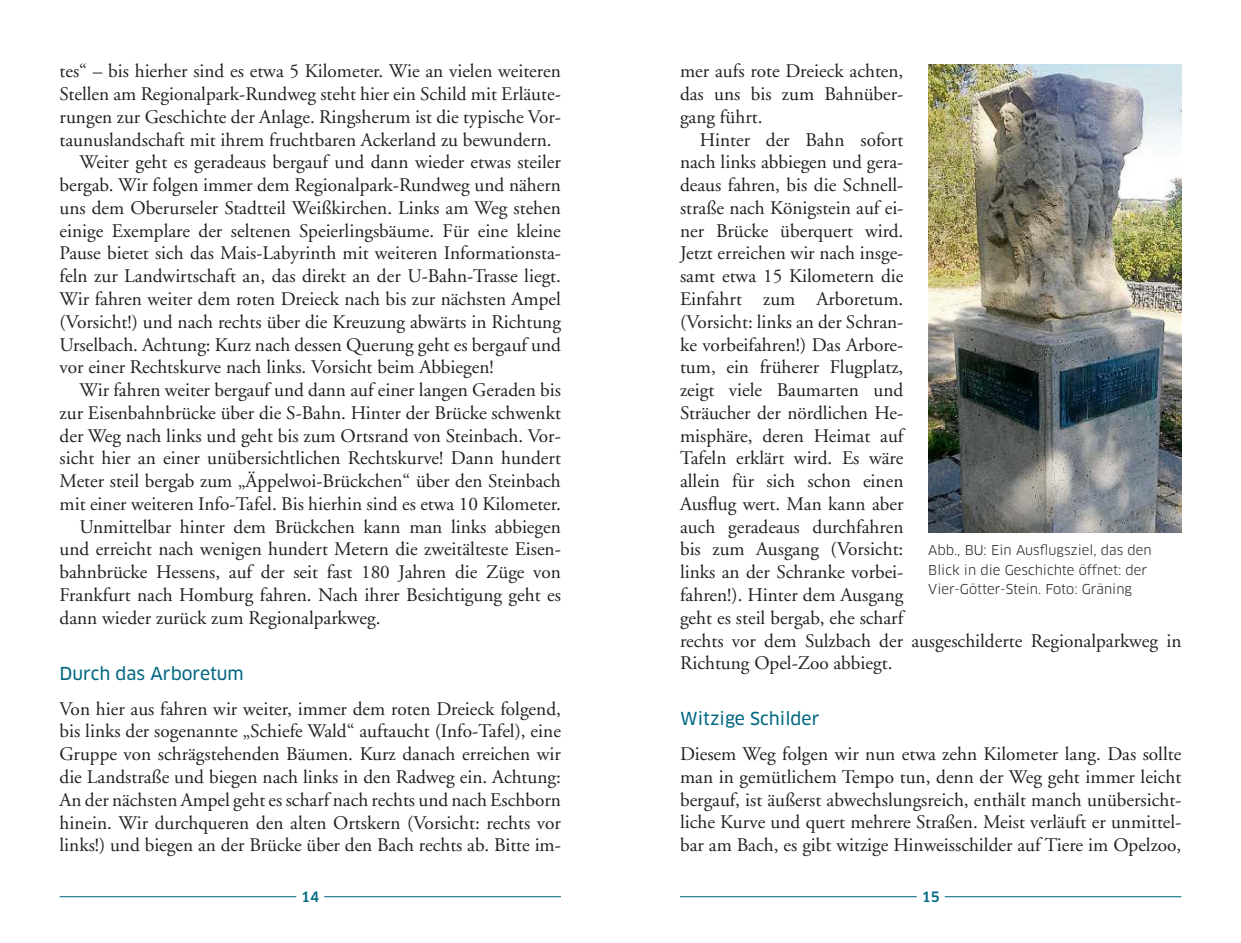
<style>
.page{position:relative;width:1241px;height:943px;background:#fff}
.page>*{position:absolute;margin:0;border:0;box-sizing:border-box;transform-origin:0 0}
.t1{font:19.25px/22.8px "Adobe Garamond";color:#231f20;text-align:justify}
.t2{font:17.5px "Clan News";color:#006782}
.t3{font:500 14px "Clan";color:#006782}
.t4{font:13.3px/19.2px "Clan";color:#231f20}
</style>
<div class="page">
<hr style="left:60px;top:896px;width:501px;height:1px;background:#006782">
<hr style="left:680px;top:896px;width:501px;height:1px;background:#006782">
<div style="left:296px;top:893px;width:28px;height:9px;background:#fff"></div>
<div style="left:916px;top:893px;width:28px;height:9px;background:#fff"></div>
<img style="left:928px;top:64px;width:253px;height:468px">
<p class="t1" style="left:60px;top:60px;width:503px">tes“ – bis hierher sind es etwa 5 Kilometer. Wie an vielen weiteren</p>
<p class="t1" style="left:60px;top:83px;width:502px">Stellen am Regionalpark-Rundweg steht hier ein Schild mit Erläute-</p>
<p class="t1" style="left:60px;top:106px;width:503px">rungen zur Geschichte der Anlage. Ringsherum ist die typische Vor-</p>
<p class="t1" style="left:60px;top:129px;width:493px">taunuslandschaft mit ihrem fruchtbaren Ackerland zu bewundern.</p>
<p class="t1" style="left:79px;top:151px;width:483px">Weiter geht es geradeaus bergauf und dann wieder etwas steiler</p>
<p class="t1" style="left:60px;top:174px;width:503px">bergab. Wir folgen immer dem Regionalpark-Rundweg und nähern</p>
<p class="t1" style="left:60px;top:197px;width:503px">uns dem Oberurseler Stadtteil Weißkirchen. Links am Weg stehen</p>
<p class="t1" style="left:60px;top:220px;width:502px">einige Exemplare der seltenen Speierlingsbäume. Für eine kleine</p>
<p class="t1" style="left:60px;top:242px;width:503px">Pause bietet sich das Mais-Labyrinth mit weiteren Informationsta-</p>
<p class="t1" style="left:60px;top:265px;width:503px">feln zur Landwirtschaft an, das direkt an der U-Bahn-Trasse liegt.</p>
<p class="t1" style="left:60px;top:288px;width:503px">Wir fahren weiter dem roten Dreieck nach bis zur nächsten Ampel</p>
<p class="t1" style="left:60px;top:311px;width:503px">(Vorsicht!) und nach rechts über die Kreuzung abwärts in Richtung</p>
<p class="t1" style="left:60px;top:333px;width:503px">Urselbach. Achtung: Kurz nach dessen Querung geht es bergauf und</p>
<p class="t1" style="left:60px;top:356px;width:435px">vor einer Rechtskurve nach links. Vorsicht beim Abbiegen!</p>
<p class="t1" style="left:79px;top:379px;width:483px">Wir fahren weiter bergauf und dann auf einer langen Geraden bis</p>
<p class="t1" style="left:60px;top:402px;width:503px">zur Eisenbahnbrücke über die S-Bahn. Hinter der Brücke schwenkt</p>
<p class="t1" style="left:60px;top:424px;width:502px">der Weg nach links und geht bis zum Ortsrand von Steinbach. Vor-</p>
<p class="t1" style="left:60px;top:447px;width:503px">sicht hier an einer unübersichtlichen Rechtskurve! Dann hundert</p>
<p class="t1" style="left:60px;top:470px;width:502px">Meter steil bergab zum „Äppelwoi-Brückchen“ über den Steinbach</p>
<p class="t1" style="left:60px;top:493px;width:503px">mit einer weiteren Info-Tafel. Bis hierhin sind es etwa 10 Kilometer.</p>
<p class="t1" style="left:79px;top:515px;width:483px">Unmittelbar hinter dem Brückchen kann man links abbiegen</p>
<p class="t1" style="left:60px;top:538px;width:503px">und erreicht nach wenigen hundert Metern die zweitälteste Eisen-</p>
<p class="t1" style="left:60px;top:561px;width:503px">bahnbrücke Hessens, auf der seit fast 180 Jahren die Züge von</p>
<p class="t1" style="left:60px;top:584px;width:503px">Frankfurt nach Homburg fahren. Nach ihrer Besichtigung geht es</p>
<p class="t1" style="left:60px;top:606px;width:322px">dann wieder zurück zum Regionalparkweg.</p>
<p class="t2" style="left:60px;top:662px;width:186px">Durch das Arboretum</p>
<p class="t1" style="left:60px;top:697px;width:503px">Von hier aus fahren wir weiter, immer dem roten Dreieck folgend, bis links der sogenannte „Schiefe Wald“ auftaucht (Info-Tafel), eine Gruppe von schrägstehenden Bäumen. Kurz danach erreichen wir die Landstraße und biegen nach links in den Radweg ein. Achtung:<br>An der nächsten Ampel geht es scharf nach rechts und nach Eschborn hinein. Wir durchqueren den alten Ortskern (Vorsicht: rechts vor links!) und biegen an der Brücke über den Bach rechts ab. Bitte im-</p>
<p class="t1" style="left:680px;top:60px;width:225px">mer aufs rote Dreieck achten, das uns bis zum Bahnüber&shy;gang führt.</p>
<p class="t1" style="left:680px;top:129px;width:503px;text-align:left;text-indent:20px">Hinter der Bahn sofort<br>nach links abbiegen und gera-<br>deaus fahren, bis die Schnell-<br>straße nach Königstein auf ei-<br>ner Brücke überquert wird.<br>Jetzt erreichen wir nach insge-<br>samt etwa 15 Kilometern die<br>Einfahrt zum Arboretum.<br>(Vorsicht: links an der Schran-<br>ke vorbeifahren!) Das Arbore-<br>tum, ein früherer Flugplatz,<br>zeigt viele Baumarten und<br>Sträucher der nördlichen He-<br>misphäre, deren Heimat auf<br>Tafeln erklärt wird. Es wäre<br>allein für sich schon einen<br>Ausflug wert. Man kann aber<br>auch geradeaus durchfahren<br>bis zum Ausgang (Vorsicht:<br>links an der Schranke vorbei-<br>fahren!). Hinter dem Ausgang<br>geht es steil bergab, ehe scharf<br>rechts vor dem Sulzbach der ausgeschilderte Regionalparkweg in<br>Richtung Opel-Zoo abbiegt.</p>
<p class="t2" style="left:680px;top:708px;width:141px">Witzige Schilder</p>
<p class="t1" style="left:680px;top:743px;width:503px">Diesem Weg folgen wir nun etwa zehn Kilometer lang. Das sollte man in gemütlichem Tempo tun, denn der Weg geht immer leicht bergauf, ist äußerst abwechslungsreich, enthält manch unübersicht&shy;liche Kurve und quert mehrere Straßen. Meist verläuft er unmittel&shy;bar am Bach, es gibt witzige Hinweisschilder auf Tiere im Opelzoo,</p>
<p class="t4" style="left:928px;top:541px;width:225px">Abb., BU: Ein Ausflugsziel, das den<br>Blick in die Geschichte öffnet: der<br>Vier-Götter-Stein. Foto: Gräning</p>
<p class="t3" style="left:301px;top:888px;width:20px">14</p>
<p class="t3" style="left:921px;top:888px;width:20px">15</p>
</div>
